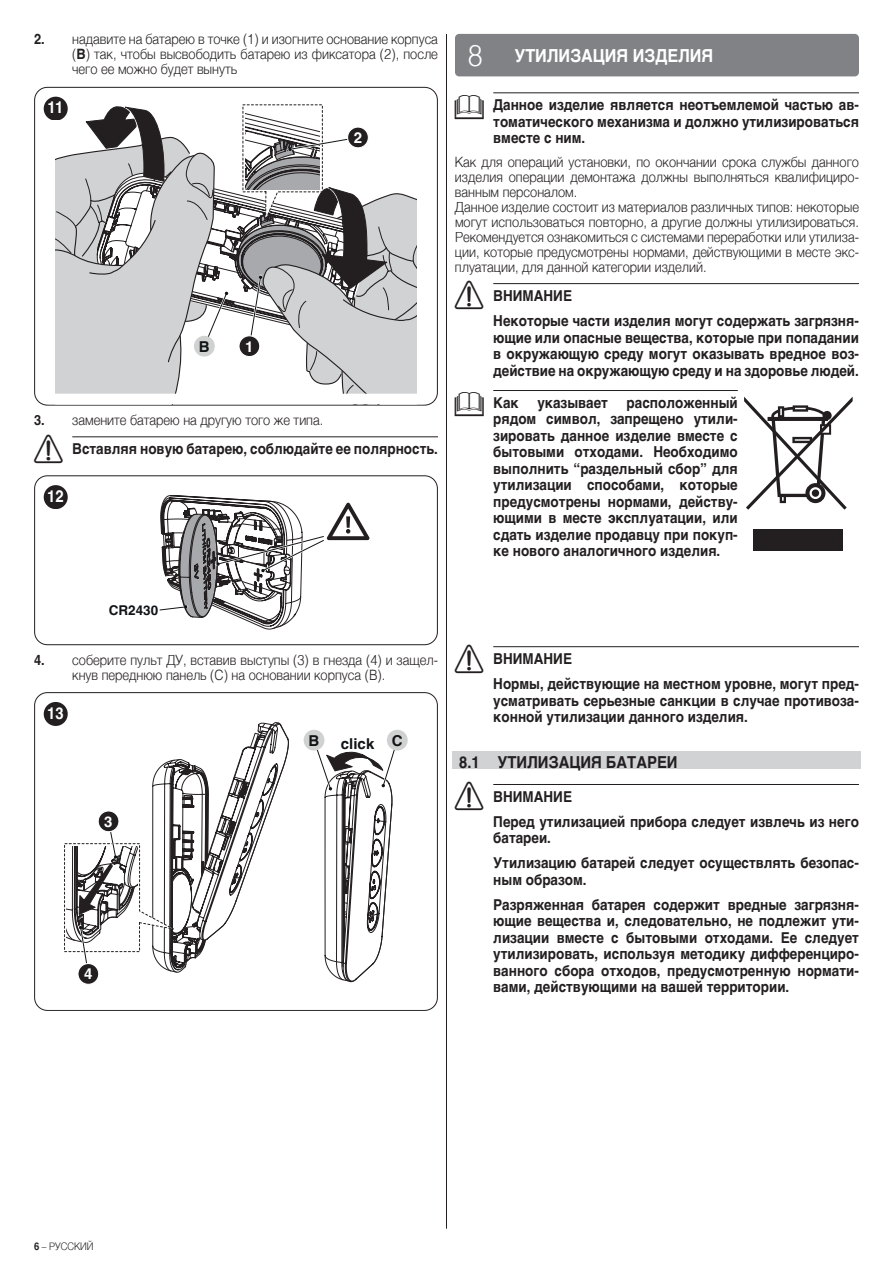
<style>
.page{position:relative;width:893px;height:1263px;background:#fff}
.page>*{position:absolute;margin:0;border:0;box-sizing:border-box;transform-origin:0 0}
.t1{font:700 18px "Helvetica";color:#fff;scale:.9 1}
.t2{font:700 16.5px "Helvetica";color:#231f20;scale:.9 1}
.t3{font:700 16.5px "Helvetica";color:#fff;scale:.9 1}
.t4{font:700 15px/16.5px "Helvetica";color:#231f20;scale:.9 1}
.t5{font:700 15px "Helvetica";color:#111416}
.t6{font:700 15px "Helvetica";color:#fff}
.t7{font:300 14.25px/15px "Helvetica";color:#231f20;scale:.9 1}
.t8{font:700 13.5px "Helvetica";color:#111416}
.t9{font:300 10.5px "Helvetica";color:#231f20;scale:.9 1}
.s1{font-weight:700}
.s2{font-family:"NICE Simboli";font-weight:400;font-size:28.5px}
.s3{font-weight:300;font-size:30px}
</style>
<div class="page">
<hr style="left:72px;top:436px;width:366px;height:1px;background:#231f20">
<div style="left:34px;top:87px;width:404px;height:319px;border:1px solid #231f20;border-radius:13px"></div>
<svg style="left:55px;top:103px;width:362px;height:289px"></svg>
<div style="left:348px;top:127px;width:20px;height:21px;background:#231f20;border-radius:50%"></div>
<div style="left:347px;top:126px;width:22px;height:22px;border:1px solid #fff;border-radius:50%"></div>
<div style="left:37px;top:91px;width:398px;height:313px;border:11px solid #fff;border-radius:7px"></div>
<div style="left:44px;top:97px;width:23px;height:23px;background:#231f20;border-radius:50%"></div>
<div style="left:34px;top:475px;width:404px;height:170px;border:1px solid #231f20;border-radius:13px"></div>
<svg style="left:159px;top:495px;width:211px;height:135px"></svg>
<div style="left:37px;top:478px;width:398px;height:166px;border:11px solid #fff;border-radius:7px"></div>
<div style="left:44px;top:485px;width:23px;height:23px;background:#231f20;border-radius:50%"></div>
<div style="left:34px;top:692px;width:404px;height:319px;border:1px solid #231f20;border-radius:13px"></div>
<svg style="left:64px;top:717px;width:225px;height:256px"></svg>
<div style="left:78px;top:963px;width:21px;height:21px;background:#231f20;border-radius:50%"></div>
<div style="left:77px;top:963px;width:22px;height:22px;border:1px solid #fff;border-radius:50%"></div>
<svg style="left:311px;top:729px;width:97px;height:253px"></svg>
<div style="left:304px;top:730px;width:20px;height:20px;background:#d0d1d1;border-radius:50%"></div>
<div style="left:37px;top:697px;width:398px;height:312px;border:11px solid #fff;border-radius:7px"></div>
<div style="left:44px;top:702px;width:23px;height:23px;background:#231f20;border-radius:50%"></div>
<hr style="left:446px;top:34px;width:1px;height:1195px;background:#231f20">
<hr style="left:493px;top:92px;width:366px;height:1px;background:#231f20">
<hr style="left:493px;top:283px;width:366px;height:1px;background:#231f20">
<hr style="left:493px;top:646px;width:366px;height:1px;background:#231f20">
<div style="left:453px;top:752px;width:408px;height:17px;background:#d1d2d4"></div>
<hr style="left:493px;top:784px;width:366px;height:1px;background:#231f20">
<div style="left:455px;top:34px;width:404px;height:42px;background:#808285;border-radius:4px"></div>
<hr style="left:493px;top:390px;width:245px;height:1px;background:#231f20">
<div style="left:753px;top:529px;width:90px;height:21px;background:#231f20"></div>
<svg style="left:744px;top:397px;width:109px;height:113px"></svg>
<p class="t7" style="left:72px;top:31px;width:408px;text-align:justify;text-indent:-38px"><span class="s1">2.</span> надавите на батарею в точке (1) и изогните основание корпуса (<span class="s1">B</span>) так, чтобы высвободить батарею из фиксатора (2), после чего ее можно будет вынуть</p>
<p class="t3" style="left:48px;top:98px;width:19px">11</p>
<p class="t5" style="left:199px;top:337px;width:12px">B</p>
<p class="t6" style="left:245px;top:337px;width:10px">1</p>
<p class="t6" style="left:354px;top:129px;width:10px">2</p>
<p class="t7" style="left:34px;top:411px;width:323px"><span class="s1">3.</span> замените батарею на другую того же типа.</p>
<p class="t4" style="left:34px;top:442px;width:450px"><span class="s2">A</span> Вставляя новую батарею, соблюдайте ее полярность.</p>
<p class="t3" style="left:47px;top:486px;width:20px">12</p>
<p class="t1" style="left:468px;top:45px;width:274px"><span class="s3">8</span> УТИЛИЗАЦИЯ ИЗДЕЛИЯ</p>
<p class="t4" style="left:493px;top:98px;width:408px;text-align:justify;text-indent:-38px"><span class="s2">L</span> Данное изделие является неотъемлемой частью ав&shy;томатического механизма и должно утилизироваться вместе с ним.</p>
<p class="t7" style="left:455px;top:153px;width:450px">Как для операций установки, по окончании срока службы данного изделия операции демонтажа должны выполняться квалифициро&shy;ванным персоналом.<br>Данное изделие состоит из материалов различных типов: некоторые могут использоваться повторно, а другие должны утилизироваться.<br>Рекомендуется ознакомиться с системами переработки или утилиза&shy;ции, которые предусмотрены нормами, действующими в месте экс&shy;плуатации, для данной категории изделий.</p>
<p class="t4" style="left:493px;top:285px;width:408px;line-height:25px;text-indent:-38px"><span class="s2">A</span> ВНИМАНИЕ<br>Некоторые части изделия могут содержать загрязня-</p>
<p class="t4" style="left:493px;top:331px;width:408px;text-align:justify">ющие или опасные вещества, которые при попадании в окружающую среду могут оказывать вредное воз&shy;действие на окружающую среду и на здоровье людей.</p>
<p class="t4" style="left:493px;top:396px;width:273px;text-align:justify;text-indent:-38px"><span class="s2">L</span> Как указывает расположенный рядом символ, запрещено утили&shy;зировать данное изделие вместе с бытовыми отходами. Необходимо выполнить “раздельный сбор” для утилизации способами, которые предусмотрены нормами, действу&shy;ющими в месте эксплуатации, или сдать изделие продавцу при покуп&shy;ке нового аналогичного изделия.</p>
<p class="t8" style="left:109px;top:602px;width:51px">CR2430</p>
<p class="t7" style="left:72px;top:651px;width:408px;text-indent:-38px"><span class="s1">4.</span> соберите пульт ДУ, вставив выступы (3) в гнезда (4) и защел&shy;кнув переднюю панель (C) на основании корпуса (B).</p>
<p class="t3" style="left:47px;top:703px;width:20px">13</p>
<p class="t6" style="left:104px;top:812px;width:10px">3</p>
<p class="t6" style="left:84px;top:965px;width:10px">4</p>
<p class="t5" style="left:308px;top:731px;width:12px">B</p>
<p class="t5" style="left:341px;top:734px;width:63px">click C</p>
<p class="t4" style="left:493px;top:648px;width:408px;line-height:25px;text-indent:-38px"><span class="s2">A</span> ВНИМАНИЕ<br>Нормы, действующие на местном уровне, могут пред-</p>
<p class="t4" style="left:493px;top:694px;width:408px">усматривать серьезные санкции в случае противоза&shy;конной утилизации данного изделия.</p>
<p class="t2" style="left:459px;top:752px;width:244px">8.1 УТИЛИЗАЦИЯ БАТАРЕИ</p>
<p class="t4" style="left:493px;top:786px;width:408px;line-height:25px;text-indent:-38px"><span class="s2">A</span> ВНИМАНИЕ<br>Перед утилизацией прибора следует извлечь из него</p>
<p class="t4" style="left:493px;top:827px;width:408px;line-height:25px">батареи.<br>Утилизацию батарей следует осуществлять безопас-</p>
<p class="t4" style="left:493px;top:869px;width:408px;line-height:25px">ным образом.<br>Разряженная батарея содержит вредные загрязня-</p>
<p class="t4" style="left:493px;top:914px;width:408px;text-align:justify">ющие вещества и, следовательно, не подлежит ути&shy;лизации вместе с бытовыми отходами. Ее следует утилизировать, используя методику дифференциро&shy;ванного сбора отходов, предусмотренную нормати&shy;вами, действующими на вашей территории.</p>
<p class="t9" style="left:34px;top:1237px;width:68px"><span class="s1">6</span> – РУССКИЙ</p>
</div>
